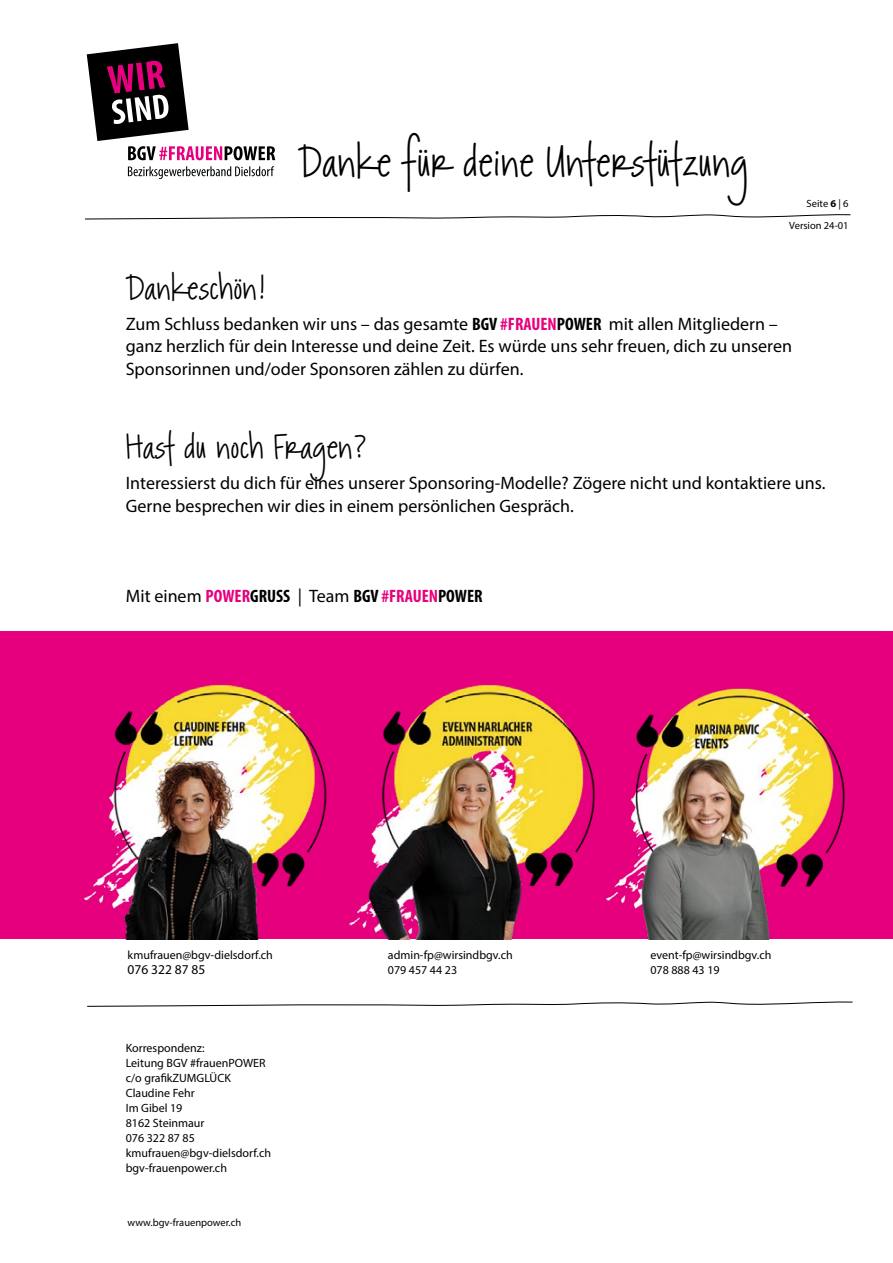
<style>
.page{position:relative;width:893px;height:1263px;background:#fff}
.page>*{position:absolute;margin:0;border:0;box-sizing:border-box;transform-origin:0 0}
.t1{font:38.25px "Rockford";color:#000}
.t2{font:30px "Rockford";color:#000}
.t3{font:18px/22.5px "Myriad Pro";color:#000}
.t4{font:13.5px "Myriad Pro";color:#000}
.t5{font:12px/15px "Myriad Pro";color:#000}
.t6{font:10.5px/22.5px "Myriad Pro";color:#000;text-align:right}
.s1{font-weight:700}
.s2{font-weight:700;font-stretch:condensed}
.s3{font-weight:700;font-stretch:condensed;color:#e6007d}
</style>
<div class="page">
<svg style="left:128px;top:166px;width:146px;height:13px"></svg>
<svg style="left:87px;top:43px;width:188px;height:117px"></svg>
<svg style="left:85px;top:214px;width:766px;height:6px"></svg>
<div style="left:0;top:631px;width:893px;height:308px;background:#e6007d"></div>
<img style="left:83px;top:684px;width:244px;height:255px">
<img style="left:606px;top:688px;width:239px;height:251px">
<img style="left:348px;top:684px;width:247px;height:255px">
<svg style="left:87px;top:1001px;width:766px;height:6px"></svg>
<h1 class="t1" style="left:298px;top:140px;width:451px">Danke für deine Unterstützung</h1>
<p class="t6" style="left:789px;top:192px;width:61px">Seite <span class="s1">6</span> | 6<br>Version 24-01</p>
<h2 class="t2" style="left:126px;top:271px;width:143px">Dankeschön!</h2>
<p class="t3" style="left:126px;top:312px;width:668px">Zum Schluss bedanken wir uns – das gesamte <span class="s2">BGV</span> <span class="s3">#FRAUEN</span><span class="s2">POWER</span> mit allen Mitgliedern – ganz herzlich für dein Interesse und deine Zeit. Es würde uns sehr freuen, dich zu unseren<br>Sponsorinnen und/oder Sponsoren zählen zu dürfen.</p>
<h2 class="t2" style="left:126px;top:430px;width:243px">Hast du noch Fragen?</h2>
<p class="t3" style="left:126px;top:472px;width:701px">Interessierst du dich für eines unserer Sponsoring-Modelle? Zögere nicht und kontaktiere uns.<br>Gerne besprechen wir dies in einem persönlichen Gespräch.</p>
<p class="t3" style="left:126px;top:584px;width:358px">Mit einem <span class="s3">POWER</span><span class="s2">GRUSS</span> | Team <span class="s2">BGV</span> <span class="s3">#FRAUEN</span><span class="s2">POWER</span></p>
<p class="t5" style="left:128px;top:947px;width:147px">kmufrauen@bgv-dielsdorf.ch</p>
<p class="t4" style="left:128px;top:961px;width:79px">076 322 87 85</p>
<p class="t5" style="left:126px;top:1040px;width:147px">Korrespondenz:<br>Leitung BGV #frauenPOWER c/o grafikZUMGLÜCK<br>Claudine Fehr<br>Im Gibel 19<br>8162 Steinmaur<br>076 322 87 85 kmufrauen@bgv-dielsdorf.ch bgv-frauenpower.ch</p>
<p class="t6" style="left:128px;top:1211px;width:115px">www.bgv-frauenpower.ch</p>
<p class="t5" style="left:388px;top:947px;width:126px">admin-fp@wirsindbgv.ch<br>079 457 44 23</p>
<p class="t5" style="left:650px;top:947px;width:122px">event-fp@wirsindbgv.ch<br>078 888 43 19</p>
</div>
